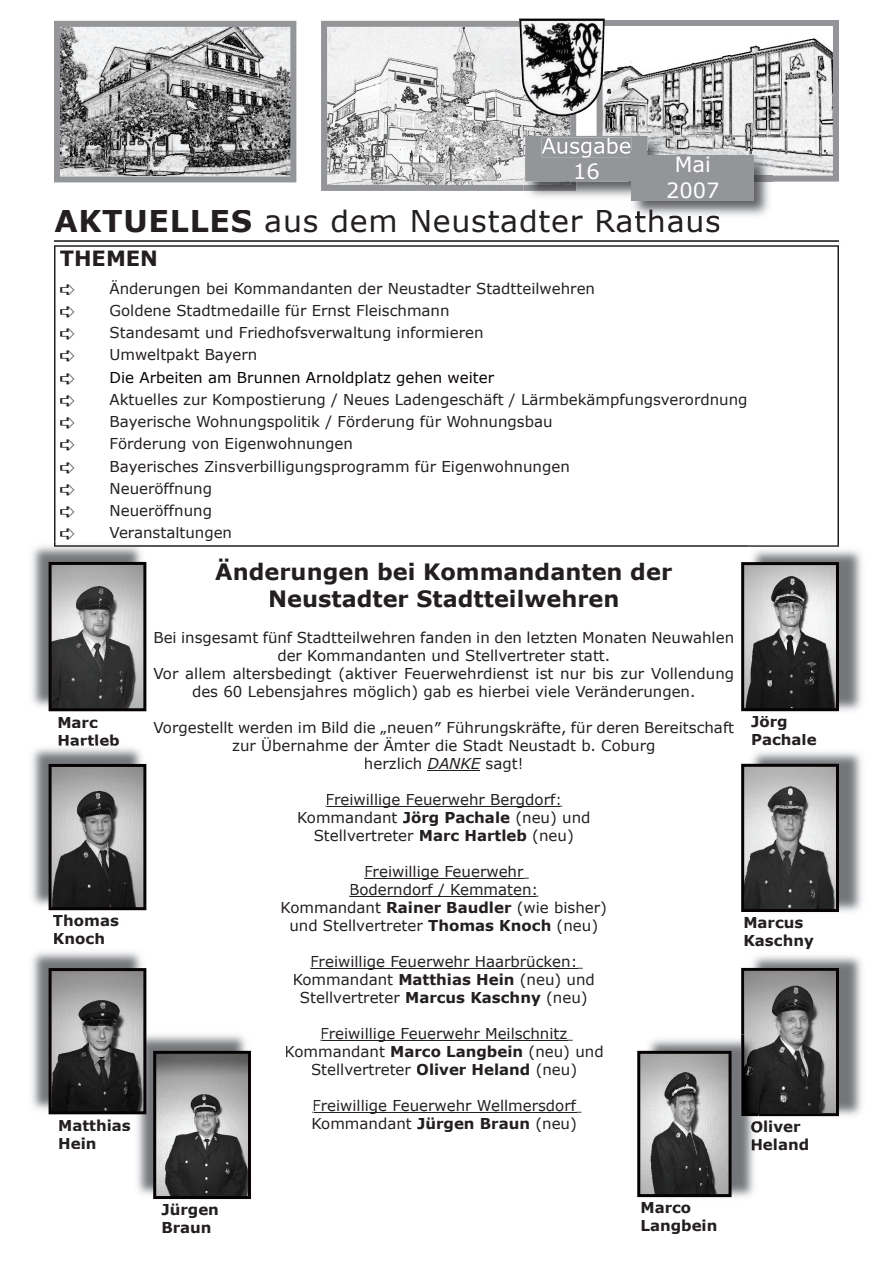
<style>
.page{position:relative;width:893px;height:1263px;background:#fff}
.page>*{position:absolute;margin:0;border:0;box-sizing:border-box;transform-origin:0 0}
.t1{font:30px "Verdana";letter-spacing:.025em;color:#231f20}
.t2{font:700 22.5px/27px "Verdana";color:#231f20;text-align:center}
.t3{font:21px/25.2px "Verdana";color:#fff;text-align:center}
.t4{font:700 21px "Verdana";color:#231f20}
.t5{font:15px/18px "Verdana";color:#231f20;text-align:center}
.t6{font:700 15px/18px "Verdana";color:#231f20}
.t7{font:15px "Verdana";color:#070203}
.s1{font-weight:700}
.s2{font-style:italic}
</style>
<div class="page">
<img style="left:61px;top:28px;width:228px;height:147px">
<div style="left:54px;top:21px;width:242px;height:161px;border:6px solid #939598"></div>
<img style="left:632px;top:191px;width:137px;height:25px">
<img style="left:630px;top:191px;width:37px;height:10px">
<svg style="left:321px;top:20px;width:518px;height:171px"></svg>
<div style="left:631px;top:155px;width:123px;height:45px;background:#939598"></div>
<img style="left:519px;top:18px;width:86px;height:98px">
<svg style="left:54px;top:245px;width:785px;height:302px"></svg>
<svg style="left:54px;top:240px;width:785px;height:2px;background:#4c494a"></svg>
<img style="left:630px;top:210px;width:89px;height:10px">
<hr style="left:427px;top:770px;width:53px;height:1px;background:#231f20">
<hr style="left:327px;top:806px;width:233px;height:1px;background:#231f20">
<hr style="left:365px;top:878px;width:159px;height:1px;background:#231f20">
<hr style="left:351px;top:896px;width:185px;height:1px;background:#231f20">
<hr style="left:311px;top:968px;width:266px;height:1px;background:#231f20">
<hr style="left:322px;top:1040px;width:245px;height:1px;background:#231f20">
<hr style="left:314px;top:1112px;width:263px;height:1px;background:#231f20">
<img style="left:748px;top:550px;width:114px;height:162px">
<img style="left:748px;top:546px;width:91px;height:1px">
<img style="left:745px;top:566px;width:90px;height:141px">
<div style="left:741px;top:562px;width:98px;height:149px;border:3px solid #070203"></div>
<img style="left:32px;top:743px;width:114px;height:167px">
<img style="left:53px;top:768px;width:89px;height:138px">
<div style="left:49px;top:764px;width:97px;height:146px;border:3px solid #070203"></div>
<img style="left:748px;top:751px;width:114px;height:161px">
<img style="left:745px;top:768px;width:90px;height:140px">
<div style="left:741px;top:764px;width:98px;height:148px;border:3px solid #070203"></div>
<img style="left:748px;top:955px;width:114px;height:161px">
<img style="left:32px;top:546px;width:114px;height:165px">
<img style="left:54px;top:541px;width:92px;height:6px">
<img style="left:53px;top:566px;width:89px;height:141px">
<div style="left:49px;top:562px;width:97px;height:149px;border:3px solid #070203"></div>
<img style="left:59px;top:743px;width:60px;height:3px">
<img style="left:644px;top:1039px;width:114px;height:159px">
<svg style="left:741px;top:968px;width:98px;height:164px;background:#717070"></svg>
<svg style="left:752px;top:1139px;width:6px;height:11px"></svg>
<img style="left:641px;top:1055px;width:86px;height:138px">
<div style="left:637px;top:1051px;width:94px;height:146px;border:3px solid #070203"></div>
<img style="left:133px;top:1030px;width:118px;height:165px">
<img style="left:157px;top:1055px;width:90px;height:140px">
<div style="left:153px;top:1051px;width:98px;height:148px;border:3px solid #070203"></div>
<img style="left:32px;top:952px;width:110px;height:162px">
<img style="left:53px;top:972px;width:89px;height:138px">
<div style="left:49px;top:968px;width:97px;height:146px;border:3px solid #070203"></div>
<svg style="left:60px;top:284px;width:14px;height:11px"></svg>
<svg style="left:60px;top:306px;width:14px;height:11px"></svg>
<svg style="left:60px;top:328px;width:14px;height:11px"></svg>
<svg style="left:60px;top:350px;width:14px;height:12px"></svg>
<svg style="left:60px;top:373px;width:14px;height:11px"></svg>
<svg style="left:60px;top:395px;width:14px;height:11px"></svg>
<svg style="left:60px;top:417px;width:14px;height:11px"></svg>
<svg style="left:60px;top:439px;width:14px;height:12px"></svg>
<svg style="left:60px;top:462px;width:14px;height:11px"></svg>
<svg style="left:60px;top:484px;width:14px;height:11px"></svg>
<svg style="left:60px;top:506px;width:14px;height:11px"></svg>
<svg style="left:60px;top:528px;width:14px;height:12px"></svg>
<h3 class="t3" style="left:573px;top:158px;width:28px">16</h3>
<h3 class="t3" style="left:666px;top:151px;width:55px">Mai<br>2007</h3>
<h1 class="t1" style="left:54px;top:202px;width:668px"><span class="s1">AKTUELLES</span> aus dem Neustadter Rathaus</h1>
<h3 class="t4" style="left:60px;top:245px;width:100px">THEMEN</h3>
<p class="t5" style="left:110px;top:277px;width:487px;line-height:22.2px;text-align:left">Änderungen bei Kommandanten der Neustadter Stadtteilwehren Goldene Stadtmedaille für Ernst Fleischmann<br>Standesamt und Friedhofsverwaltung informieren<br>Umweltpakt Bayern</p>
<p class="t7" style="left:110px;top:368px;width:386px">Die Arbeiten am Brunnen Arnoldplatz gehen weiter</p>
<p class="t5" style="left:110px;top:388px;width:640px;line-height:22.2px;text-align:left">Aktuelles zur Kompostierung / Neues Ladengeschäft / Lärmbekämpfungsverordnung Bayerische Wohnungspolitik / Förderung für Wohnungsbau<br>Förderung von Eigenwohnungen<br>Bayerisches Zinsverbilligungsprogramm für Eigenwohnungen<br>Neueröffnung<br>Neueröffnung<br>Veranstaltungen</p>
<h2 class="t2" style="left:215px;top:557px;width:458px">Änderungen bei Kommandanten der<br>Neustadter Stadtteilwehren</h2>
<p class="t5" style="left:153px;top:628px;width:582px">Bei insgesamt fünf Stadtteilwehren fanden in den letzten Monaten Neuwahlen der Kommandanten und Stellvertreter statt.<br>Vor allem altersbedingt (aktiver Feuerwehrdienst ist nur bis zur Vollendung des 60 Lebensjahres möglich) gab es hierbei viele Veränderungen.</p>
<p class="t5" style="left:153px;top:718px;width:582px">Vorgestellt werden im Bild die „neuen″ Führungskräfte, für deren Bereitschaft zur Übernahme der Ämter die Stadt Neustadt b. Coburg<br>herzlich <span class="s2">DANKE</span> sagt!</p>
<p class="t5" style="left:297px;top:790px;width:295px">Freiwillige Feuerwehr Bergdorf:<br>Kommandant <span class="s1">Jörg Pachale</span> (neu) und<br>Stellvertreter <span class="s1">Marc Hartleb</span> (neu)</p>
<p class="t5" style="left:280px;top:862px;width:328px">Freiwillige Feuerwehr<br>Boderndorf / Kemmaten:<br>Kommandant <span class="s1">Rainer Baudler</span> (wie bisher) und Stellvertreter <span class="s1">Thomas Knoch</span> (neu)</p>
<p class="t5" style="left:293px;top:952px;width:304px">Freiwillige Feuerwehr Haarbrücken:<br>Kommandant <span class="s1">Matthias Hein</span> (neu) und<br>Stellvertreter <span class="s1">Marcus Kaschny</span> (neu)</p>
<p class="t5" style="left:285px;top:1024px;width:321px">Freiwillige Feuerwehr Meilschnitz<br>Kommandant <span class="s1">Marco Langbein</span> (neu) und<br>Stellvertreter <span class="s1">Oliver Heland</span> (neu)</p>
<p class="t5" style="left:311px;top:1096px;width:267px;text-align:left">Freiwillige Feuerwehr Wellmersdorf<br>Kommandant <span class="s1">Jürgen Braun</span> (neu)</p>
<p class="t6" style="left:751px;top:712px;width:67px">Jörg<br>Pachale</p>
<p class="t6" style="left:57px;top:713px;width:64px">Marc<br>Hartleb</p>
<p class="t6" style="left:53px;top:911px;width:68px">Thomas<br>Knoch</p>
<p class="t6" style="left:743px;top:913px;width:72px">Marcus<br>Kaschny</p>
<p class="t6" style="left:58px;top:1115px;width:74px">Matthias<br>Hein</p>
<p class="t6" style="left:750px;top:1117px;width:60px">Oliver<br>Heland</p>
<p class="t6" style="left:161px;top:1200px;width:59px">Jürgen<br>Braun</p>
<p class="t6" style="left:640px;top:1198px;width:78px">Marco<br>Langbein</p>
</div>
